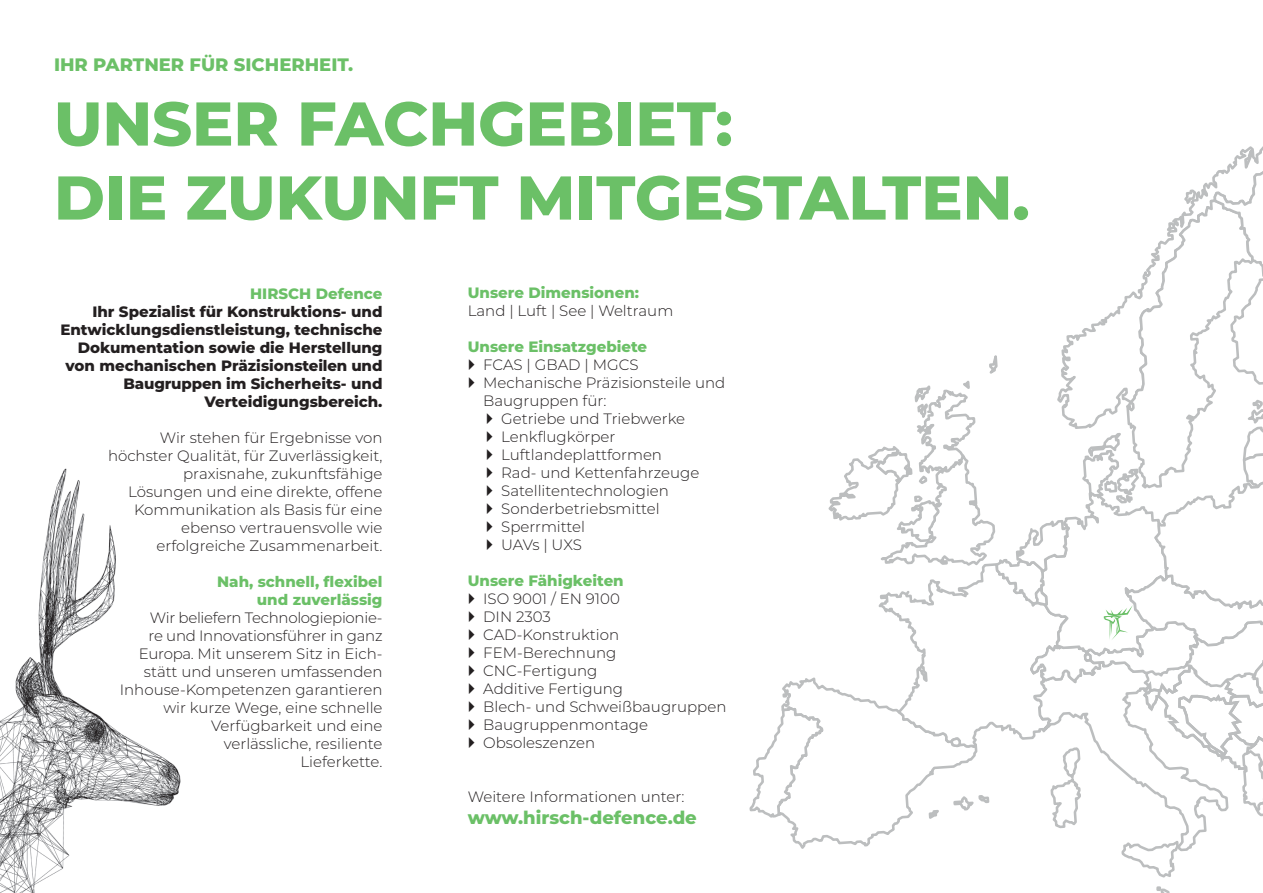
<style>
.page{position:relative;width:1263px;height:893px;background:#fff}
.page>*{position:absolute;margin:0;border:0;box-sizing:border-box;transform-origin:0 0}
.t1{font:800 61.65px/73.9px "Montserrat";color:#6bc067}
.t2{font:800 18px "Montserrat";color:#6bc067}
.t3{font:300 15px/18px "Montserrat";color:#231f20;text-align:right}
.t4{font:800 15px/18px "Montserrat";color:#231f20;text-align:right}
.t5{font:800 15px/18px "Montserrat";color:#6bc067;text-align:right}
</style>
<div class="page">
<svg style="left:1156px;top:886px;width:14px;height:7px"></svg>
<img style="left:0;top:468px;width:181px;height:425px">
<svg style="left:749px;top:146px;width:514px;height:732px"></svg>
<p class="t2" style="left:54px;top:52px;width:301px">IHR PARTNER FÜR SICHERHEIT.</p>
<h1 class="t1" style="left:54px;top:83px;width:977px">UNSER FACHGEBIET:<br>DIE ZUKUNFT MITGESTALTEN.</h1>
<p class="t5" style="left:250px;top:284px;width:134px">HIRSCH Defence</p>
<p class="t4" style="left:60px;top:302px;width:324px">Ihr Spezialist für Konstruktions- und Entwicklungsdienstleistung, technische Dokumentation sowie die Herstellung von mechanischen Präzisionsteilen und Baugruppen im Sicherheits- und Verteidigungsbereich.</p>
<p class="t3" style="left:108px;top:428px;width:276px">Wir stehen für Ergebnisse von höchster Qualität, für Zuverlässigkeit, praxisnahe, zukunftsfähige<br>Lösungen und eine direkte, offene<br>Kommunikation als Basis für eine ebenso vertrauensvolle wie erfolgreiche Zusammenarbeit.</p>
<p class="t5" style="left:217px;top:572px;width:167px">Nah, schnell, flexibel und zuverlässig</p>
<p class="t3" style="left:120px;top:608px;width:264px">Wir beliefern Technologiepionie-<br>re und Innovationsführer in ganz<br>Europa. Mit unserem Sitz in Eich&shy;stätt und unseren umfassenden<br>Inhouse-Kompetenzen garantieren wir kurze Wege, eine schnelle<br>Verfügbarkeit und eine<br>verlässliche, resiliente<br>Lieferkette.</p>
<p class="t5" style="left:468px;top:283px;width:173px">Unsere Dimensionen:</p>
<p class="t3" style="left:468px;top:301px;width:207px">Land | Luft | See | Weltraum</p>
<p class="t5" style="left:468px;top:337px;width:181px">Unsere Einsatzgebiete</p>
<p class="t3" style="left:483px;top:355px;width:157px">FCAS | GBAD | MGCS</p>
<p class="t3" style="left:483px;top:373px;width:244px">Mechanische Präzisionsteile und</p>
<p class="t3" style="left:483px;top:391px;width:125px">Baugruppen für:</p>
<p class="t3" style="left:501px;top:409px;width:185px">Getriebe und Triebwerke</p>
<p class="t3" style="left:501px;top:427px;width:116px">Lenkflugkörper</p>
<p class="t3" style="left:501px;top:445px;width:162px">Luftlandeplattformen</p>
<p class="t3" style="left:501px;top:463px;width:200px">Rad- und Kettenfahrzeuge</p>
<p class="t3" style="left:501px;top:481px;width:169px">Satellitentechnologien</p>
<p class="t3" style="left:501px;top:499px;width:160px">Sonderbetriebsmittel</p>
<p class="t3" style="left:501px;top:517px;width:85px">Sperrmittel</p>
<p class="t3" style="left:501px;top:535px;width:82px">UAVs | UXS</p>
<p class="t5" style="left:468px;top:571px;width:157px">Unsere Fähigkeiten</p>
<p class="t3" style="left:483px;top:589px;width:245px;text-align:left">ISO 9001 / EN 9100<br>DIN 2303<br>CAD-Konstruktion<br>FEM-Berechnung<br>CNC-Fertigung<br>Additive Fertigung<br>Blech- und Schweißbaugruppen<br>Baugruppenmontage<br>Obsoleszenzen</p>
<p class="t3" style="left:468px;top:787px;width:218px">Weitere Informationen unter:</p>
<p class="t2" style="left:468px;top:804px;width:231px">www.hirsch-defence.de</p>
</div>
